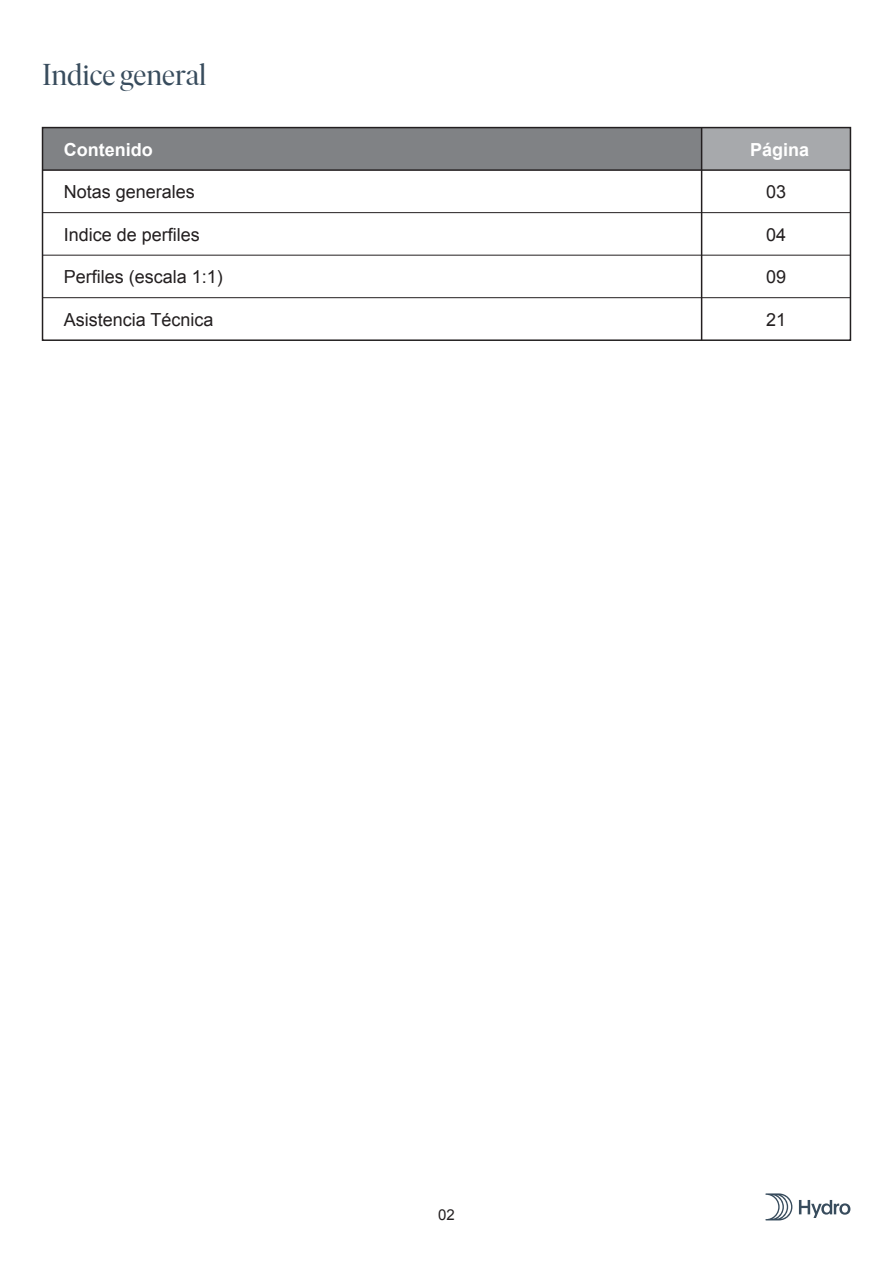
<style>
.page{position:relative;width:893px;height:1263px;background:#fff}
.page>*{position:absolute;margin:0;border:0;box-sizing:border-box;transform-origin:0 0}
.t1{font:30px "Ivar Display Hydro";color:#384c5d}
.t2{font:18px "Arial";color:#231f20}
.t3{font:700 18px "Arial";color:#fff}
.t4{font:15px "Arial";color:#231f20}
</style>
<div class="page">
<svg style="left:799px;top:1200px;width:51px;height:18px"></svg>
<svg style="left:765px;top:1193px;width:27px;height:27px"></svg>
<div style="left:702px;top:128px;width:148px;height:42px;background:#a7a9ac"></div>
<div style="left:43px;top:128px;width:659px;height:42px;background:#808285"></div>
<hr style="left:43px;top:169px;width:807px;height:2px;background:#231f20">
<hr style="left:43px;top:212px;width:807px;height:1px;background:#231f20">
<hr style="left:43px;top:255px;width:807px;height:1px;background:#231f20">
<hr style="left:43px;top:297px;width:807px;height:1px;background:#231f20">
<hr style="left:701px;top:128px;width:1px;height:212px;background:#231f20">
<div style="left:42px;top:127px;width:809px;height:214px;border:2px solid #231f20"></div>
<h1 class="t1" style="left:43px;top:59px;width:165px">Indice general</h1>
<p class="t3" style="left:64px;top:137px;width:90px">Contenido</p>
<p class="t2" style="left:64px;top:180px;width:133px">Notas generales</p>
<p class="t2" style="left:766px;top:180px;width:22px">03</p>
<p class="t2" style="left:766px;top:223px;width:22px">04</p>
<p class="t2" style="left:766px;top:265px;width:22px">09</p>
<p class="t2" style="left:766px;top:308px;width:22px">21</p>
<p class="t3" style="left:750px;top:137px;width:61px">Página</p>
<p class="t2" style="left:64px;top:223px;width:138px">Indice de perfiles</p>
<p class="t2" style="left:64px;top:265px;width:161px">Perfiles (escala 1:1)</p>
<p class="t2" style="left:64px;top:308px;width:151px">Asistencia Técnica</p>
<p class="t4" style="left:438px;top:1205px;width:18px">02</p>
</div>
